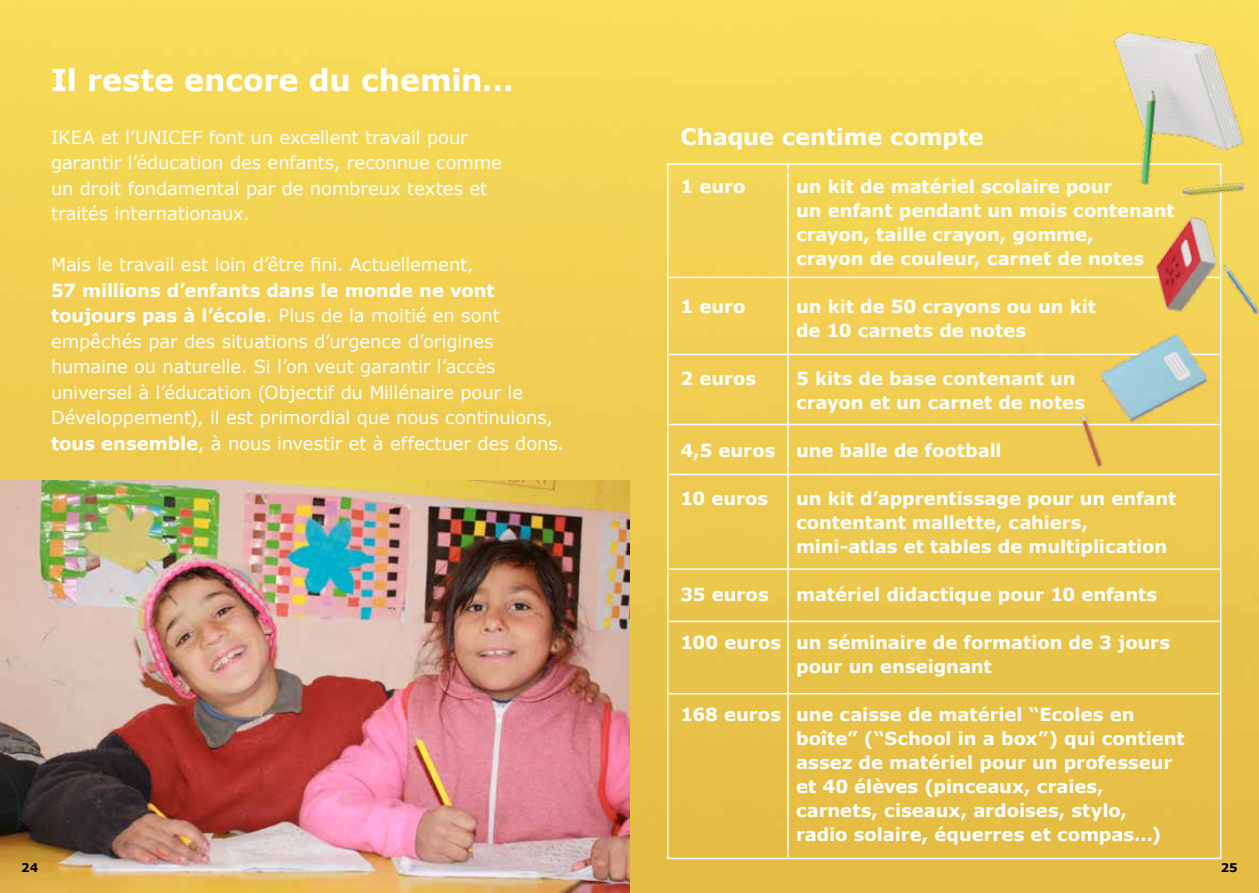
<style>
.page{position:relative;width:1259px;height:893px;background:#fff}
.page>*{position:absolute;margin:0;border:0;box-sizing:border-box;transform-origin:0 0}
.t1{font:700 30px "Verdana IKEA";color:#fff}
.t2{font:700 22.5px "Verdana IKEA";letter-spacing:-.005em;color:#fff}
.t3{font:700 18px/24px "Verdana IKEA";letter-spacing:-.005em;color:#fff}
.t4{font:18px/25.5px "Verdana IKEA";letter-spacing:-.005em;color:#fff}
.t5{font:700 12px "Verdana IKEA";color:#000}
.s1{font-weight:700}
</style>
<div class="page">
<img style="left:0;top:0;width:1259px;height:893px">
<img style="left:0;top:480px;width:629px;height:413px">
<hr style="left:669px;top:277px;width:550px;height:1px;background:#fff">
<hr style="left:669px;top:354px;width:550px;height:1px;background:#fff">
<hr style="left:669px;top:424px;width:550px;height:1px;background:#fff">
<hr style="left:669px;top:474px;width:550px;height:1px;background:#fff">
<hr style="left:669px;top:568px;width:550px;height:2px;background:#fff">
<hr style="left:669px;top:621px;width:550px;height:1px;background:#fff">
<hr style="left:669px;top:693px;width:550px;height:1px;background:#fff">
<hr style="left:787px;top:163px;width:1px;height:694px;background:#fff">
<img style="left:950px;top:0;width:309px;height:550px">
<h1 class="t1" style="left:51px;top:61px;width:464px">Il reste encore du chemin…</h1>
<p class="t4" style="left:51px;top:125px;width:452px">IKEA et l’UNICEF font un excellent travail pour garantir l’éducation des enfants, reconnue comme un droit fondamental par de nombreux textes et traités internationaux.</p>
<p class="t4" style="left:51px;top:252px;width:424px">Mais le travail est loin d’être fini. Actuellement,</p>
<p class="t4" style="left:51px;top:278px;width:514px"><span class="s1">57 millions d’enfants dans le monde ne vont toujours pas à l’école</span>. Plus de la moitié en sont empêchés par des situations d’urgence d’origines humaine ou naturelle. Si l’on veut garantir l’accès universel à l’éducation (Objectif du Millénaire pour le Développement), il est primordial que nous continuions, <span class="s1">tous ensemble</span>, à nous investir et à effectuer des dons.</p>
<p class="t5" style="left:21px;top:859px;width:19px">24</p>
<p class="t2" style="left:680px;top:122px;width:304px">Chaque centime compte</p>
<p class="t3" style="left:680px;top:175px;width:67px">1 euro</p>
<p class="t3" style="left:796px;top:175px;width:380px">un kit de matériel scolaire pour<br>un enfant pendant un mois contenant crayon, taille crayon, gomme,<br>crayon de couleur, carnet de notes</p>
<p class="t3" style="left:680px;top:295px;width:67px">1 euro</p>
<p class="t3" style="left:796px;top:295px;width:301px">un kit de 50 crayons ou un kit de 10 carnets de notes</p>
<p class="t3" style="left:680px;top:367px;width:77px">2 euros</p>
<p class="t3" style="left:796px;top:367px;width:290px">5 kits de base contenant un crayon et un carnet de notes</p>
<p class="t3" style="left:680px;top:439px;width:323px">4,5 euros une balle de football</p>
<p class="t3" style="left:680px;top:487px;width:89px">10 euros</p>
<p class="t3" style="left:796px;top:487px;width:382px">un kit d’apprentissage pour un enfant contentant mallette, cahiers, mini-atlas et tables de multiplication</p>
<p class="t3" style="left:680px;top:583px;width:90px">35 euros</p>
<p class="t3" style="left:796px;top:583px;width:363px">matériel didactique pour 10 enfants</p>
<p class="t3" style="left:796px;top:631px;width:375px;text-indent:-116px">100 euros un séminaire de formation de 3 jours pour un enseignant</p>
<p class="t3" style="left:796px;top:703px;width:390px;text-indent:-116px">168 euros une caisse de matériel “Ecoles en boîte” (“School in a box”) qui contient assez de matériel pour un professeur et 40 élèves (pinceaux, craies, carnets, ciseaux, ardoises, stylo,<br>radio solaire, équerres et compas…)</p>
<p class="t5" style="left:1220px;top:859px;width:19px">25</p>
</div>
